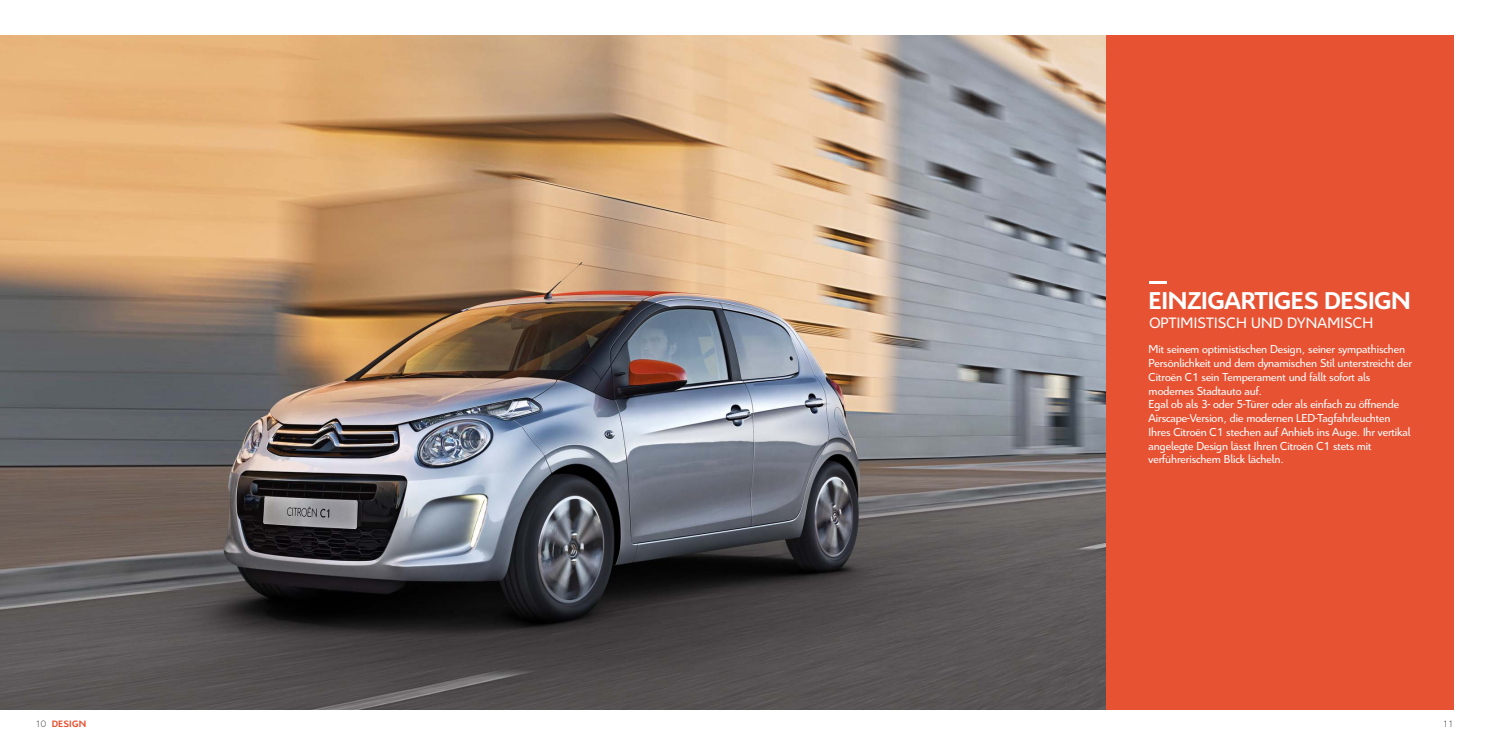
<style>
.page{position:relative;width:1489px;height:745px;background:#fff}
.page>*{position:absolute;margin:0;border:0;box-sizing:border-box;transform-origin:0 0}
.t1{font:700 26.25px "Citroen";letter-spacing:-.005em;color:#fff}
.t2{font:16.25px "Citroen";letter-spacing:.015em;color:#fff}
.t3{font:12.5px/13.8px "Citroen";letter-spacing:-.005em;color:#fff}
.t4{font:700 10px "Citroen";letter-spacing:.02em;color:#e75233}
.t5{font:300 10px "Citroen HPS";color:#231f20}
.s1{font-family:"Citroen HPS";font-weight:300;color:#231f20}
</style>
<div class="page">
<img style="left:0;top:35px;width:1106px;height:674px">
<div style="left:1106px;top:35px;width:347px;height:674px;background:#e75233"></div>
<hr style="left:1149px;top:281px;width:17px;height:3px;background:#fff">
<h1 class="t1" style="left:1148px;top:290px;width:264px">EINZIGARTIGES DESIGN</h1>
<h2 class="t2" style="left:1149px;top:316px;width:225px">OPTIMISTISCH UND DYNAMISCH</h2>
<p class="t3" style="left:1148px;top:343px;width:265px">Mit seinem optimistischen Design, seiner sympathischen Persönlichkeit und dem dynamischen Stil unterstreicht der Citroën C1 sein Temperament und fällt sofort als modernes Stadtauto auf.<br>Egal ob als 3- oder 5-Türer oder als einfach zu öffnende Airscape-Version, die modernen LED-Tagfahrleuchten Ihres Citroën C1 stechen auf Anhieb ins Auge. Ihr vertikal angelegte Design lässt Ihren Citroën C1 stets mit verführerischem Blick lächeln.</p>
<p class="t4" style="left:35px;top:719px;width:52px"><span class="s1">10</span> DESIGN</p>
<p class="t5" style="left:1442px;top:719px;width:12px">11</p>
</div>
